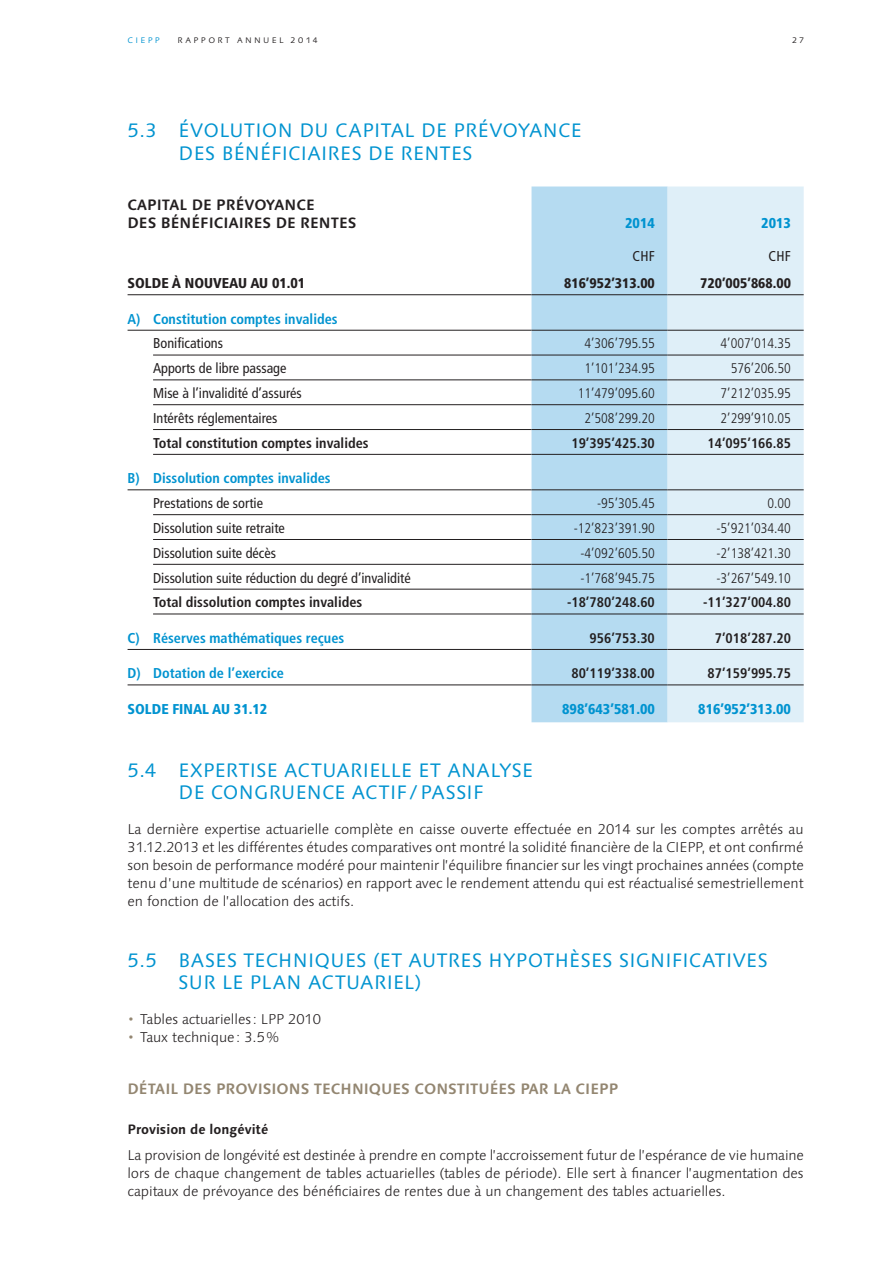
<style>
.page{position:relative;width:893px;height:1263px;background:#fff}
.page>*{position:absolute;margin:0;border:0;box-sizing:border-box;transform-origin:0 0}
.t1{font:19.5px/22.5px "Linotype Syntax";letter-spacing:.02em;color:#0093d0}
.t2{font:700 15px "Linotype Syntax";color:#938671}
.t3{font:700 15px/18px "Linotype Syntax";color:#231f20}
.t4{font:300 14.25px/18px "Linotype Syntax";letter-spacing:-.005em;color:#231f20;text-align:justify}
.t5{font:condensed 14.25px "Frutiger LT Std";color:#231f20}
.t6{font:700 condensed 14.25px "Frutiger LT Std";color:#0093d0}
.t7{font:700 condensed 14.25px "Frutiger LT Std";color:#231f20}
.t8{font:900 condensed 14.25px "Frutiger LT Std";color:#0093d0}
.t9{font:900 condensed 14.25px "Frutiger LT Std";color:#231f20}
.t10{font:300 condensed 13.95px "Frutiger LT Std";color:#231f20}
.t11{font:700 condensed 13.95px "Frutiger LT Std";color:#231f20}
.t12{font:900 condensed 13.95px "Frutiger LT Std";color:#231f20}
.t13{font:700 13.5px "Linotype Syntax";color:#231f20}
.t14{font:300 10.5px "Linotype Syntax SC";letter-spacing:.225em;color:#231f20}
.t15{font:300 10.5px "Linotype Syntax SC";letter-spacing:.215em;color:#0093d0}
.s1{color:#938671}
</style>
<div class="page">
<div style="left:531px;top:186px;width:137px;height:536px;background:#b5dbf1"></div>
<div style="left:668px;top:186px;width:136px;height:536px;background:#dfeff8"></div>
<hr style="left:128px;top:294px;width:403px;height:1px;background:#231f20">
<hr style="left:531px;top:294px;width:137px;height:1px;background:#231f20">
<hr style="left:668px;top:294px;width:136px;height:1px;background:#231f20">
<hr style="left:128px;top:330px;width:403px;height:1px;background:#231f20">
<hr style="left:531px;top:330px;width:137px;height:1px;background:#231f20">
<hr style="left:668px;top:330px;width:136px;height:1px;background:#231f20">
<hr style="left:153px;top:355px;width:378px;height:1px;background:#231f20">
<hr style="left:531px;top:355px;width:137px;height:1px;background:#231f20">
<hr style="left:668px;top:355px;width:136px;height:1px;background:#231f20">
<hr style="left:153px;top:380px;width:378px;height:1px;background:#231f20">
<hr style="left:531px;top:380px;width:137px;height:1px;background:#231f20">
<hr style="left:668px;top:380px;width:136px;height:1px;background:#231f20">
<hr style="left:153px;top:404px;width:378px;height:1px;background:#231f20">
<hr style="left:531px;top:404px;width:137px;height:1px;background:#231f20">
<hr style="left:668px;top:404px;width:136px;height:1px;background:#231f20">
<hr style="left:153px;top:429px;width:378px;height:1px;background:#231f20">
<hr style="left:531px;top:429px;width:137px;height:1px;background:#231f20">
<hr style="left:668px;top:429px;width:136px;height:1px;background:#231f20">
<hr style="left:153px;top:454px;width:378px;height:1px;background:#231f20">
<hr style="left:531px;top:454px;width:137px;height:1px;background:#231f20">
<hr style="left:668px;top:454px;width:136px;height:1px;background:#231f20">
<hr style="left:128px;top:490px;width:403px;height:1px;background:#231f20">
<hr style="left:531px;top:490px;width:137px;height:1px;background:#231f20">
<hr style="left:668px;top:490px;width:136px;height:1px;background:#231f20">
<hr style="left:153px;top:514px;width:378px;height:1px;background:#231f20">
<hr style="left:531px;top:514px;width:137px;height:1px;background:#231f20">
<hr style="left:668px;top:514px;width:136px;height:1px;background:#231f20">
<hr style="left:153px;top:539px;width:378px;height:1px;background:#231f20">
<hr style="left:531px;top:539px;width:137px;height:1px;background:#231f20">
<hr style="left:668px;top:539px;width:136px;height:1px;background:#231f20">
<hr style="left:153px;top:564px;width:378px;height:1px;background:#231f20">
<hr style="left:531px;top:564px;width:137px;height:1px;background:#231f20">
<hr style="left:668px;top:564px;width:136px;height:1px;background:#231f20">
<hr style="left:153px;top:589px;width:378px;height:1px;background:#231f20">
<hr style="left:531px;top:589px;width:137px;height:1px;background:#231f20">
<hr style="left:668px;top:589px;width:136px;height:1px;background:#231f20">
<hr style="left:153px;top:614px;width:378px;height:1px;background:#231f20">
<hr style="left:531px;top:614px;width:137px;height:1px;background:#231f20">
<hr style="left:668px;top:614px;width:136px;height:1px;background:#231f20">
<hr style="left:128px;top:649px;width:403px;height:1px;background:#231f20">
<hr style="left:531px;top:649px;width:137px;height:1px;background:#231f20">
<hr style="left:668px;top:649px;width:136px;height:1px;background:#231f20">
<hr style="left:128px;top:685px;width:403px;height:1px;background:#231f20">
<hr style="left:531px;top:685px;width:137px;height:1px;background:#231f20">
<hr style="left:668px;top:685px;width:136px;height:1px;background:#231f20">
<p class="t15" style="left:128px;top:33px;width:34px">ciepp</p>
<p class="t14" style="left:178px;top:33px;width:141px">rapport annuel 2014</p>
<p class="t14" style="left:792px;top:33px;width:13px">27</p>
<h1 class="t1" style="left:179px;top:119px;width:404px;text-indent:-51px">5.3 ÉVOLUTION DU CAPITAL DE PRÉVOYANCE<br>DES BÉNÉFICIAIRES DE RENTES</h1>
<p class="t3" style="left:128px;top:196px;width:231px">CAPITAL DE PRÉVOYANCE<br>DES BÉNÉFICIAIRES DE RENTES</p>
<p class="t8" style="left:625px;top:214px;width:31px">2014</p>
<p class="t8" style="left:761px;top:214px;width:31px">2013</p>
<p class="t5" style="left:633px;top:248px;width:24px">CHF</p>
<p class="t5" style="left:769px;top:248px;width:24px">CHF</p>
<p class="t9" style="left:128px;top:275px;width:179px">SOLDE À NOUVEAU AU 01.01</p>
<p class="t12" style="left:564px;top:275px;width:92px">816’952’313.00</p>
<p class="t12" style="left:700px;top:275px;width:92px">720’005’868.00</p>
<p class="t6" style="left:128px;top:310px;width:212px">A) Constitution comptes invalides</p>
<p class="t5" style="left:153px;top:335px;width:71px">Bonifications</p>
<p class="t10" style="left:584px;top:336px;width:72px">4’306’795.55</p>
<p class="t10" style="left:721px;top:336px;width:72px">4’007’014.35</p>
<p class="t5" style="left:153px;top:360px;width:135px">Apports de libre passage</p>
<p class="t10" style="left:584px;top:361px;width:72px">1’101’234.95</p>
<p class="t10" style="left:731px;top:361px;width:62px">576’206.50</p>
<p class="t5" style="left:153px;top:385px;width:150px">Mise à l’invalidité d’assurés</p>
<p class="t10" style="left:578px;top:385px;width:79px">11’479’095.60</p>
<p class="t10" style="left:721px;top:385px;width:72px">7’212’035.95</p>
<p class="t5" style="left:153px;top:410px;width:126px">Intérêts réglementaires</p>
<p class="t10" style="left:584px;top:410px;width:72px">2’508’299.20</p>
<p class="t10" style="left:721px;top:410px;width:72px">2’299’910.05</p>
<p class="t7" style="left:153px;top:434px;width:217px">Total constitution comptes invalides</p>
<p class="t11" style="left:571px;top:435px;width:85px">19’395’425.30</p>
<p class="t11" style="left:707px;top:435px;width:85px">14’095’166.85</p>
<p class="t6" style="left:128px;top:470px;width:205px">B) Dissolution comptes invalides</p>
<p class="t5" style="left:153px;top:495px;width:111px">Prestations de sortie</p>
<p class="t10" style="left:597px;top:495px;width:59px">-95’305.45</p>
<p class="t10" style="left:767px;top:495px;width:25px">0.00</p>
<p class="t5" style="left:153px;top:520px;width:133px">Dissolution suite retraite</p>
<p class="t10" style="left:574px;top:520px;width:83px">-12’823’391.90</p>
<p class="t10" style="left:716px;top:520px;width:76px">-5’921’034.40</p>
<p class="t5" style="left:153px;top:544px;width:124px">Dissolution suite décès</p>
<p class="t10" style="left:580px;top:545px;width:76px">-4’092’605.50</p>
<p class="t10" style="left:716px;top:545px;width:76px">-2’138’421.30</p>
<p class="t5" style="left:153px;top:569px;width:259px">Dissolution suite réduction du degré d’invalidité</p>
<p class="t10" style="left:580px;top:570px;width:76px">-1’768’945.75</p>
<p class="t10" style="left:716px;top:570px;width:76px">-3’267’549.10</p>
<p class="t7" style="left:153px;top:594px;width:211px">Total dissolution comptes invalides</p>
<p class="t11" style="left:567px;top:594px;width:89px">-18’780’248.60</p>
<p class="t11" style="left:703px;top:594px;width:89px">-11’327’004.80</p>
<p class="t6" style="left:128px;top:629px;width:218px">C) Réserves mathématiques reçues</p>
<p class="t11" style="left:590px;top:630px;width:67px">956’753.30</p>
<p class="t11" style="left:715px;top:630px;width:78px">7’018’287.20</p>
<p class="t6" style="left:128px;top:665px;width:158px">D) Dotation de l’exercice</p>
<p class="t11" style="left:571px;top:665px;width:85px">80’119’338.00</p>
<p class="t11" style="left:707px;top:665px;width:85px">87’159’995.75</p>
<p class="t8" style="left:128px;top:700px;width:141px">SOLDE FINAL AU 31.12</p>
<p class="t8" style="left:562px;top:700px;width:94px">898’643’581.00</p>
<p class="t8" style="left:698px;top:700px;width:94px">816’952’313.00</p>
<h1 class="t1" style="left:128px;top:759px;width:407px;text-align:center">5.4 EXPERTISE ACTUARIELLE ET ANALYSE<br>DE CONGRUENCE ACTIF / PASSIF</h1>
<p class="t4" style="left:128px;top:820px;width:678px">La dernière expertise actuarielle complète en caisse ouverte effectuée en 2014 sur les comptes arrêtés au 31.12.2013 et les différentes études comparatives ont montré la solidité financière de la CIEPP, et ont confirmé son besoin de performance modéré pour maintenir l’équilibre financier sur les vingt prochaines années (compte tenu d’une multitude de scénarios) en rapport avec le rendement attendu qui est réactualisé semestriellement en fonction de l’allocation des actifs.</p>
<h1 class="t1" style="left:179px;top:949px;width:591px;text-indent:-51px">5.5 BASES TECHNIQUES (ET AUTRES HYPOTHÈSES SIGNIFICATIVES<br>SUR LE PLAN ACTUARIEL)</h1>
<p class="t4" style="left:128px;top:1010px;width:195px"><span class="s1">•</span> Tables actuarielles : LPP 2010</p>
<p class="t4" style="left:128px;top:1028px;width:153px"><span class="s1">•</span> Taux technique: 3.5%</p>
<p class="t2" style="left:128px;top:1080px;width:492px">DÉTAIL DES PROVISIONS TECHNIQUES CONSTITUÉES PAR LA CIEPP</p>
<p class="t13" style="left:128px;top:1120px;width:142px">Provision de longévité</p>
<p class="t4" style="left:128px;top:1146px;width:678px">La provision de longévité est destinée à prendre en compte l’accroissement futur de l’espérance de vie humaine lors de chaque changement de tables actuarielles (tables de période). Elle sert à financer l’augmentation des capitaux de prévoyance des bénéficiaires de rentes due à un changement des tables actuarielles.</p>
</div>
